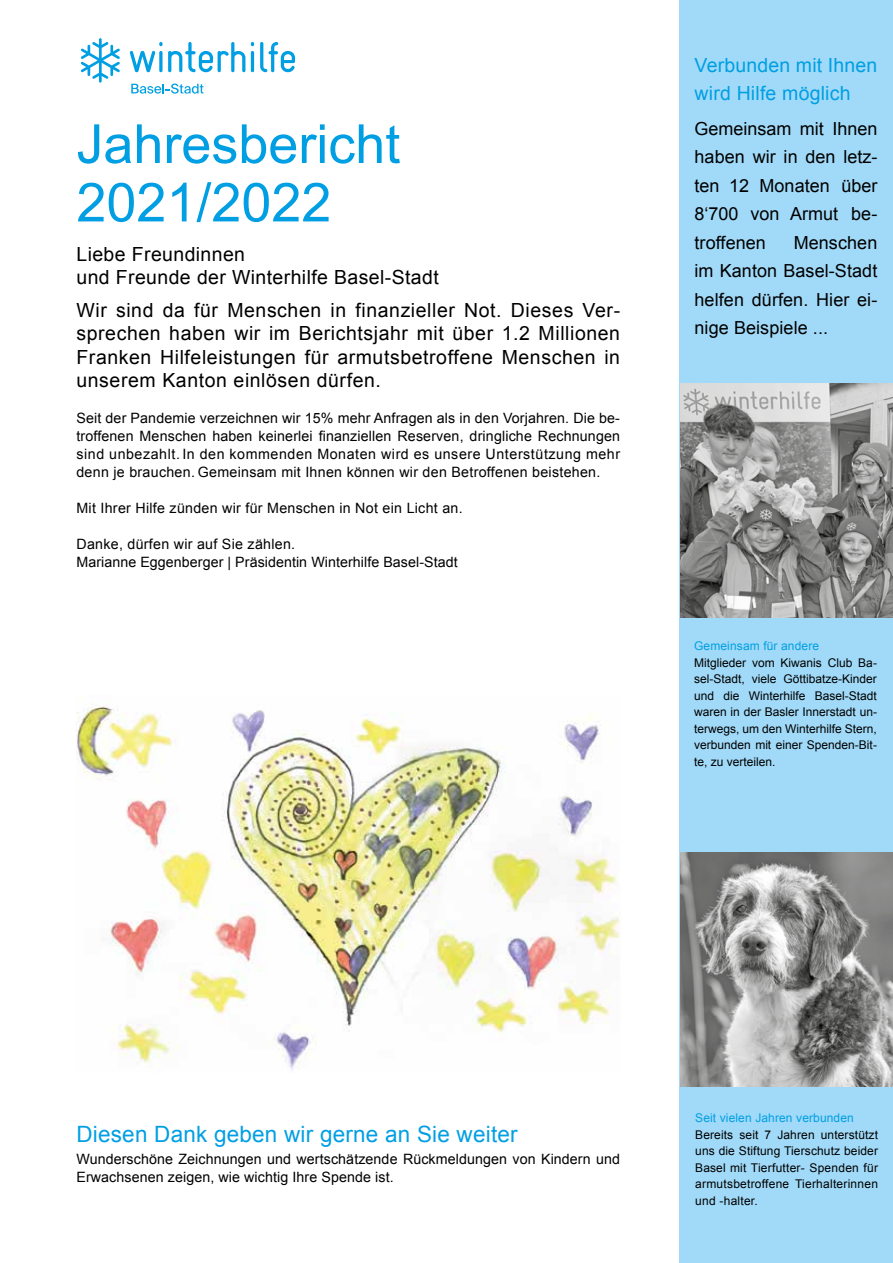
<style>
.page{position:relative;width:893px;height:1263px;background:#fff}
.page>*{position:absolute;margin:0;border:0;box-sizing:border-box;transform-origin:0 0}
.t1{font:54px/58.3px "Arial";color:#009fe3}
.t2{font:22.5px "Arial";letter-spacing:.01em;color:#009fe3}
.t3{font:19.5px/23.4px "Arial";letter-spacing:.02em;color:#000}
.t4{font:19.5px/28.5px "Arial";letter-spacing:.01em;color:#009fe3}
.t5{font:18px/28.5px "Arial";letter-spacing:.005em;color:#000;text-align:justify}
.t6{font:14.25px/18px "Arial";letter-spacing:.005em;color:#000}
.t7{font:12px/16.5px "Arial";color:#000;text-align:justify}
.t8{font:12px "Arial";letter-spacing:.01em;color:#009fe3}
</style>
<div class="page">
<div style="left:680px;top:0;width:213px;height:1263px;background:#a1daf8"></div>
<img style="left:680px;top:384px;width:213px;height:233px">
<img style="left:680px;top:853px;width:213px;height:233px">
<svg style="left:130px;top:42px;width:115px;height:30px"></svg>
<svg style="left:251px;top:42px;width:3px;height:4px"></svg>
<hr style="left:251px;top:51px;width:3px;height:21px;background:#009fe3;border-radius:2px">
<svg style="left:260px;top:42px;width:35px;height:30px"></svg>
<svg style="left:131px;top:84px;width:73px;height:10px"></svg>
<svg style="left:81px;top:38px;width:39px;height:45px"></svg>
<img style="left:77px;top:705px;width:543px;height:366px">
<h1 class="t1" style="left:76px;top:115px;width:325px">Jahresbericht<br>2021/2022</h1>
<h3 class="t3" style="left:76px;top:242px;width:364px">Liebe Freundinnen<br>und Freunde der Winterhilfe Basel-Stadt</h3>
<h3 class="t3" style="left:76px;top:299px;width:545px;text-align:justify">Wir sind da für Menschen in finanzieller Not. Dieses Ver&shy;sprechen haben wir im Berichtsjahr mit über 1.2 Millionen Franken Hilfeleistungen für armutsbetroffene Menschen in unserem Kanton einlösen dürfen.</h3>
<p class="t6" style="left:76px;top:409px;width:545px;text-align:justify">Seit der Pandemie verzeichnen wir 15% mehr Anfragen als in den Vorjahren. Die be&shy;troffenen Menschen haben keinerlei finanziellen Reserven, dringliche Rechnungen sind unbezahlt. In den kommenden Monaten wird es unsere Unterstützung mehr denn je brauchen. Gemeinsam mit Ihnen können wir den Betroffenen beistehen.</p>
<p class="t6" style="left:76px;top:499px;width:388px">Mit Ihrer Hilfe zünden wir für Menschen in Not ein Licht an.</p>
<p class="t6" style="left:76px;top:535px;width:383px">Danke, dürfen wir auf Sie zählen.<br>Marianne Eggenberger | Präsidentin Winterhilfe Basel-Stadt</p>
<h3 class="t4" style="left:694px;top:51px;width:184px">Verbunden mit Ihnen wird Hilfe möglich</h3>
<p class="t5" style="left:694px;top:114px;width:184px">Gemeinsam mit Ihnen haben wir in den letz&shy;ten 12 Monaten über 8‘700 von Armut be&shy;troffenen</p>
<p class="t5" style="left:694px;top:228px;width:184px;text-indent:99px">Menschen im Kanton Basel-Stadt helfen dürfen. Hier ei&shy;nige Beispiele ...</p>
<p class="t8" style="left:694px;top:638px;width:126px">Gemeinsam für andere</p>
<p class="t7" style="left:694px;top:654px;width:184px">Mitglieder vom Kiwanis Club Ba&shy;sel-Stadt, viele Göttibatze-Kinder und die Winterhilfe Basel-Stadt waren in der Basler Innerstadt un&shy;terwegs, um den Winterhilfe Stern, verbunden mit einer Spenden-Bit&shy;te, zu verteilen.</p>
<h2 class="t2" style="left:76px;top:1119px;width:443px">Diesen Dank geben wir gerne an Sie weiter</h2>
<p class="t6" style="left:76px;top:1150px;width:545px">Wunderschöne Zeichnungen und wertschätzende Rückmeldungen von Kindern und<br>Erwachsenen zeigen, wie wichtig Ihre Spende ist.</p>
<p class="t8" style="left:695px;top:1110px;width:160px">Seit vielen Jahren verbunden</p>
<p class="t7" style="left:695px;top:1126px;width:184px">Bereits seit 7 Jahren unterstützt uns die Stiftung Tierschutz beider Basel mit Tierfutter- Spenden für armutsbetroffene Tierhalterinnen und -halter.</p>
</div>
